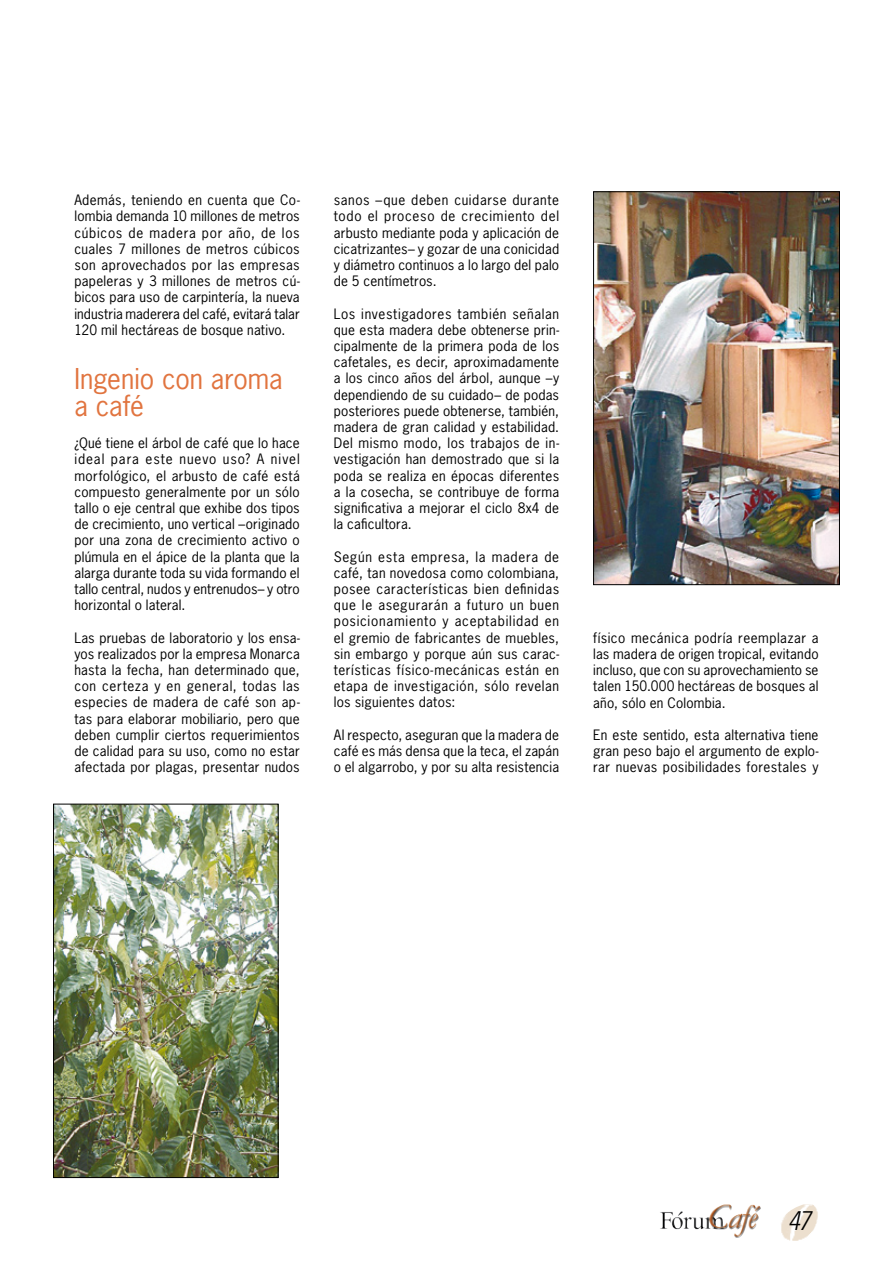
<style>
.page{position:relative;width:893px;height:1263px;background:#fff}
.page>*{position:absolute;margin:0;border:0;box-sizing:border-box;transform-origin:0 0}
.Titulo_sección_2{font:27px/27px "News Gothic";color:#e1743f}
.t1{font:italic 300 condensed 27px "Univers";color:#000}
.t2{font:13.5px/16.2px "News Gothic";letter-spacing:.015em;color:#000;text-align:justify}
</style>
<div class="page">
<img style="left:660px;top:1204px;width:101px;height:34px">
<img style="left:781px;top:1204px;width:37px;height:37px">
<img style="left:595px;top:193px;width:243px;height:390px">
<div style="left:593px;top:191px;width:247px;height:394px;border:1px solid #000"></div>
<img style="left:55px;top:806px;width:222px;height:370px">
<div style="left:53px;top:804px;width:226px;height:374px;border:1px solid #000"></div>
<p class="t2" style="left:74px;top:192px;width:227px">Además, teniendo en cuenta que Co&shy;lombia demanda 10 millones de metros cúbicos de madera por año, de los cuales 7 millones de metros cúbicos son aprovechados por las empresas papeleras y 3 millones de metros cú&shy;bicos para uso de carpintería, la nueva industria maderera del café, evitará talar 120 mil hectáreas de bosque nativo.</p>
<p class="Titulo_sección_2" style="left:74px;top:365px;width:210px">Ingenio con aroma a café</p>
<p class="t2" style="left:74px;top:435px;width:227px">¿Qué tiene el árbol de café que lo hace ideal para este nuevo uso? A nivel morfológico, el arbusto de café está compuesto generalmente por un sólo tallo o eje central que exhibe dos tipos de crecimiento, uno vertical –originado por una zona de crecimiento activo o plúmula en el ápice de la planta que la alarga durante toda su vida formando el tallo central, nudos y entrenudos– y otro horizontal o lateral.</p>
<p class="t2" style="left:74px;top:629px;width:227px">Las pruebas de laboratorio y los ensa&shy;yos realizados por la empresa Monarca hasta la fecha, han determinado que, con certeza y en general, todas las especies de madera de café son ap&shy;tas para elaborar mobiliario, pero que deben cumplir ciertos requerimientos de calidad para su uso, como no estar afectada por plagas, presentar nudos</p>
<p class="t2" style="left:334px;top:192px;width:227px">sanos –que deben cuidarse durante todo el proceso de crecimiento del arbusto mediante poda y aplicación de cicatrizantes– y gozar de una conicidad y diámetro continuos a lo largo del palo de 5 centímetros.</p>
<p class="t2" style="left:334px;top:305px;width:227px">Los investigadores también señalan que esta madera debe obtenerse prin&shy;cipalmente de la primera poda de los cafetales, es decir, aproximadamente a los cinco años del árbol, aunque –y dependiendo de su cuidado– de podas posteriores puede obtenerse, también, madera de gran calidad y estabilidad.<br>Del mismo modo, los trabajos de in&shy;vestigación han demostrado que si la poda se realiza en épocas diferentes a la cosecha, se contribuye de forma significativa a mejorar el ciclo 8x4 de la caficultora.</p>
<p class="t2" style="left:334px;top:548px;width:227px">Según esta empresa, la madera de café, tan novedosa como colombiana, posee características bien definidas que le asegurarán a futuro un buen posicionamiento y aceptabilidad en el gremio de fabricantes de muebles, sin embargo y porque aún sus carac&shy;terísticas físico-mecánicas están en etapa de investigación, sólo revelan los siguientes datos:</p>
<p class="t2" style="left:334px;top:726px;width:227px">Al respecto, aseguran que la madera de café es más densa que la teca, el zapán o el algarrobo, y por su alta resistencia</p>
<p class="t2" style="left:593px;top:629px;width:227px">físico mecánica podría reemplazar a las madera de origen tropical, evitando incluso, que con su aprovechamiento se talen 150.000 hectáreas de bosques al año, sólo en Colombia.</p>
<p class="t2" style="left:593px;top:727px;width:227px">En este sentido, esta alternativa tiene gran peso bajo el argumento de explo&shy;rar nuevas posibilidades forestales y</p>
<p class="t1" style="left:788px;top:1204px;width:24px">47</p>
</div>
